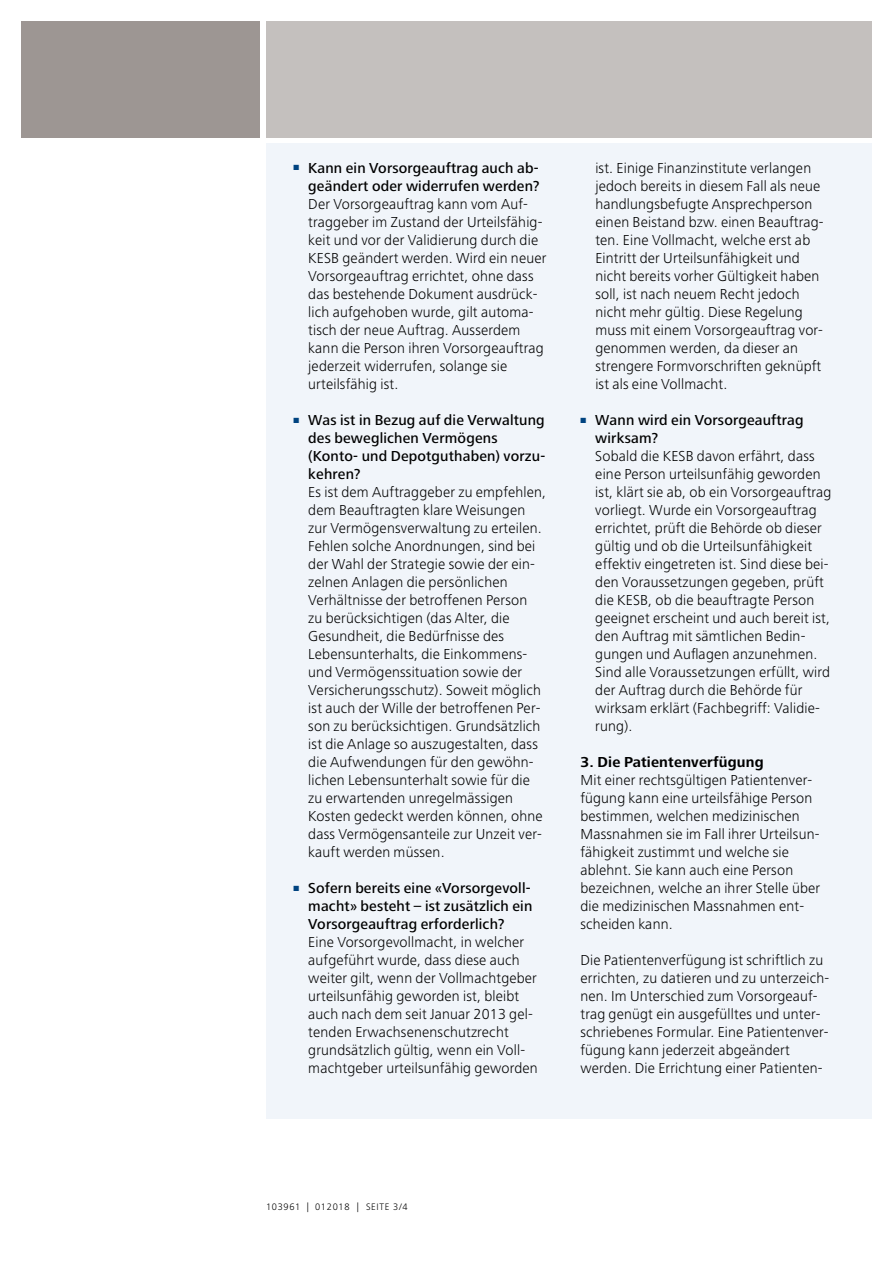
<style>
.page{position:relative;width:893px;height:1263px;background:#fff}
.page>*{position:absolute;margin:0;border:0;box-sizing:border-box;transform-origin:0 0}
.t1{font:300 15px/18px "Frutiger Next LT";letter-spacing:.01em;color:#000}
.t2{font:500 15px/18px "Frutiger Next LT";letter-spacing:.01em;color:#000}
.t3{font:700 15px "Frutiger Next LT";letter-spacing:.01em;color:#000}
.t4{font:300 9.75px "Frutiger Next LT";letter-spacing:.07em;color:#000}
</style>
<div class="page">
<div style="left:266px;top:144px;width:606px;height:975px;background:#f1f5fa"></div>
<div style="left:21px;top:21px;width:239px;height:117px;background:#9d9693"></div>
<div style="left:266px;top:21px;width:606px;height:117px;background:#c4c0be"></div>
<p class="t2" style="left:293px;top:159px;width:248px;text-align:right"><sup>■</sup> Kann ein Vorsorgeauftrag auch ab&shy;geändert oder widerrufen werden?</p>
<p class="t1" style="left:308px;top:195px;width:240px">Der Vorsorgeauftrag kann vom Auf&shy;traggeber im Zustand der Urteilsfähig&shy;keit und vor der Validierung durch die KESB geändert werden. Wird ein neuer Vorsorgeauftrag errichtet, ohne dass das bestehende Dokument ausdrück&shy;lich aufgehoben wurde, gilt automa&shy;tisch der neue Auftrag. Ausserdem kann die Person ihren Vorsorgeauftrag jederzeit widerrufen, solange sie urteilsfähig ist.</p>
<p class="t2" style="left:308px;top:411px;width:238px;text-indent:-15px"><sup>■</sup> Was ist in Bezug auf die Verwaltung des beweglichen Vermögens (Konto- und Depotguthaben) vorzu&shy;kehren?</p>
<p class="t1" style="left:308px;top:483px;width:239px">Es ist dem Auftraggeber zu empfehlen, dem Beauftragten klare Weisungen zur Vermögensverwaltung zu erteilen.<br>Fehlen solche Anordnungen, sind bei der Wahl der Strategie sowie der ein&shy;zelnen Anlagen die persönlichen Verhältnisse der betroffenen Person<br>zu berücksichtigen (das Alter, die Gesundheit, die Bedürfnisse des Lebensunterhalts, die Einkommens&shy;und Vermögenssituation sowie der Versicherungsschutz). Soweit möglich ist auch der Wille der betroffenen Per&shy;son zu berücksichtigen. Grundsätzlich ist die Anlage so auszugestalten, dass die Aufwendungen für den gewöhn&shy;lichen Lebensunterhalt sowie für die zu erwartenden unregelmässigen Kosten gedeckt werden können, ohne dass Vermögensanteile zur Unzeit ver&shy;kauft werden müssen.</p>
<p class="t2" style="left:308px;top:879px;width:226px;text-align:justify;text-indent:-15px"><sup>■</sup> Sofern bereits eine «Vorsorgevoll&shy;macht» besteht – ist zusätzlich ein Vorsorgeauftrag erforderlich?</p>
<p class="t1" style="left:308px;top:933px;width:231px">Eine Vorsorgevollmacht, in welcher aufgeführt wurde, dass diese auch weiter gilt, wenn der Vollmachtgeber urteilsunfähig geworden ist, bleibt auch nach dem seit Januar 2013 gel&shy;tenden Erwachsenenschutzrecht grundsätzlich gültig, wenn ein Voll&shy;machtgeber urteilsunfähig geworden</p>
<p class="t1" style="left:595px;top:159px;width:230px">ist. Einige Finanzinstitute verlangen jedoch bereits in diesem Fall als neue handlungsbefugte Ansprechperson einen Beistand bzw. einen Beauftrag&shy;ten. Eine Vollmacht, welche erst ab Eintritt der Urteilsunfähigkeit und nicht bereits vorher Gültigkeit haben soll, ist nach neuem Recht jedoch nicht mehr gültig. Diese Regelung muss mit einem Vorsorgeauftrag vor&shy;genommen werden, da dieser an strengere Formvorschriften geknüpft ist als eine Vollmacht.</p>
<p class="t2" style="left:595px;top:411px;width:210px;text-indent:-15px"><sup>■</sup> Wann wird ein Vorsorgeauftrag wirksam?</p>
<p class="t1" style="left:595px;top:447px;width:238px">Sobald die KESB davon erfährt, dass eine Person urteilsunfähig geworden ist, klärt sie ab, ob ein Vorsorgeauftrag vorliegt. Wurde ein Vorsorgeauftrag errichtet, prüft die Behörde ob dieser gültig und ob die Urteilsunfähigkeit effektiv eingetreten ist. Sind diese bei&shy;den Voraussetzungen gegeben, prüft die KESB, ob die beauftragte Person geeignet erscheint und auch bereit ist, den Auftrag mit sämtlichen Bedin&shy;gungen und Auflagen anzunehmen.<br>Sind alle Voraussetzungen erfüllt, wird der Auftrag durch die Behörde für wirksam erklärt (Fachbegriff: Validie&shy;rung).</p>
<p class="t3" style="left:580px;top:754px;width:185px">3. Die Patientenverfügung</p>
<p class="t1" style="left:580px;top:771px;width:241px">Mit einer rechtsgültigen Patientenver&shy;fügung kann eine urteilsfähige Person bestimmen, welchen medizinischen Massnahmen sie im Fall ihrer Urteilsun&shy;fähigkeit zustimmt und welche sie ablehnt. Sie kann auch eine Person bezeichnen, welche an ihrer Stelle über die medizinischen Massnahmen ent&shy;scheiden kann.</p>
<p class="t1" style="left:580px;top:951px;width:250px">Die Patientenverfügung ist schriftlich zu errichten, zu datieren und zu unterzeich&shy;nen. I m Unterschied zum Vorsorgeauf&shy;trag genügt ein ausgefülltes und unter&shy;schriebenes Formular. Eine Patientenver&shy;fügung kann jederzeit abgeändert werden. Die Errichtung einer Patienten-</p>
<p class="t4" style="left:266px;top:1202px;width:143px">103961 | 012018 | Seite 3/4</p>
</div>
